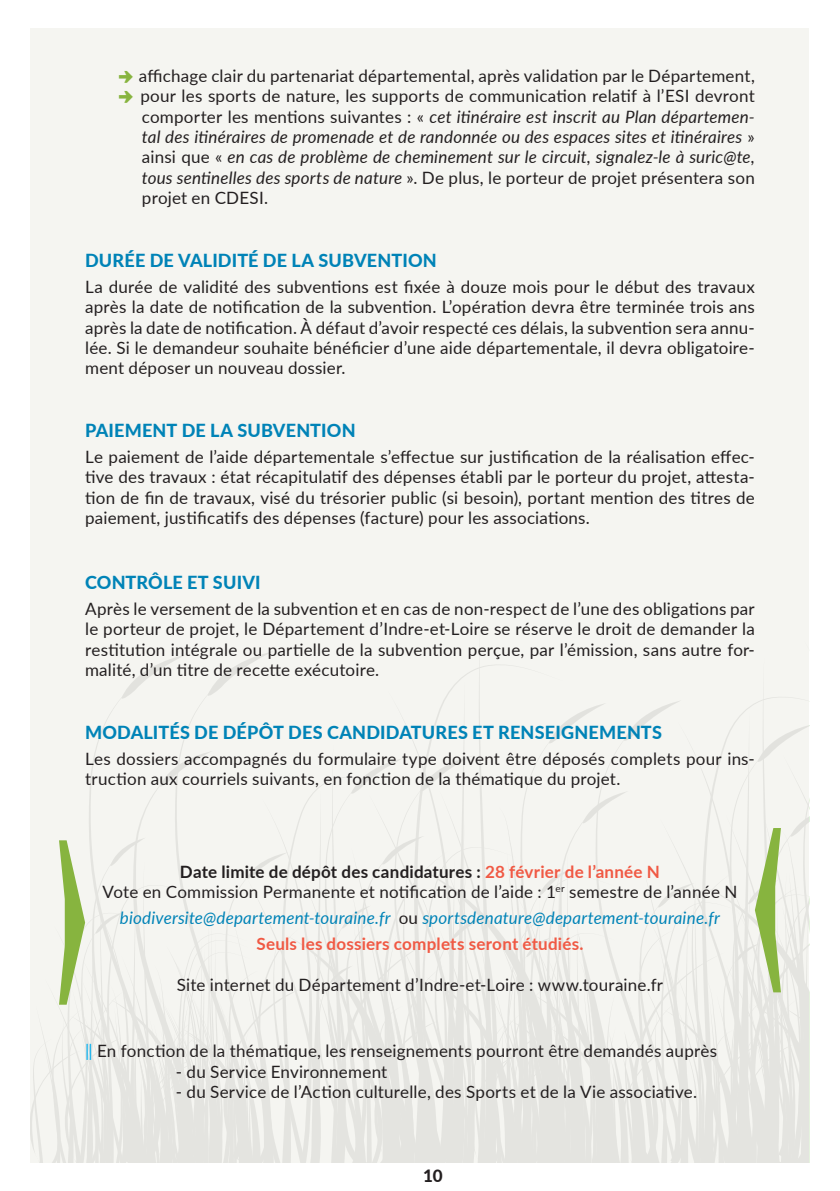
<style>
.page{position:relative;width:840px;height:1191px;background:#fff}
.page>*{position:absolute;margin:0;border:0;box-sizing:border-box;transform-origin:0 0}
.t1{font:800 18px "Lato";letter-spacing:.01em;color:#0083b7}
.t2{font:17px/20.4px "Lato";letter-spacing:.015em;color:#231f20;text-align:justify}
.t3{font:italic 17px "Lato";letter-spacing:.01em;color:#231f20}
.t4{font:italic 17px/26px "Lato";letter-spacing:.01em;color:#0083b7;text-align:center}
.t5{font:800 17px "Lato";color:#231f20}
.s1{font-family:"Pointers";color:#87b43f}
.s2{font-style:normal}
.s3{font-style:italic}
.s4{font-weight:700}
.s5{font-weight:700;color:#f05944}
.s6{font-style:normal;color:#231f20}
.s7{font-weight:700;font-style:normal;color:#f05944}
.s8{color:#00aeef}
</style>
<div class="page">
<div style="left:30px;top:28px;width:779px;height:1134px;background:#f5f5f1"></div>
<svg style="left:30px;top:652px;width:779px;height:510px"></svg>
<p class="t2" style="left:119px;top:65px;width:636px"><span class="s1">2</span> affichage clair du partenariat départemental, après validation par le Département,</p>
<p class="t2" style="left:119px;top:85px;width:636px"><span class="s1">2</span> pour les sports de nature, les supports de communication relatif à l’ESI devront</p>
<p class="t3" style="left:142px;top:104px;width:614px"><span class="s2">comporter les mentions suivantes : «</span> cet itinéraire est inscrit au Plan départemen-</p>
<p class="t3" style="left:142px;top:125px;width:614px">tal des itinéraires de promenade et de randonnée ou des espaces sites et itinéraires <span class="s2">»</span></p>
<p class="t3" style="left:142px;top:145px;width:614px"><span class="s2">ainsi que «</span> en cas de problème de cheminement sur le circuit, signalez-le à suric@te,</p>
<p class="t2" style="left:142px;top:167px;width:614px"><span class="s3">tous sentinelles des sports de nature</span> ». De plus, le porteur de projet présentera son</p>
<p class="t2" style="left:142px;top:187px;width:128px">projet en CDESI.</p>
<p class="t1" style="left:85px;top:247px;width:353px">DURÉE DE VALIDITÉ DE LA SUBVENTION</p>
<p class="t2" style="left:85px;top:275px;width:670px">La durée de validité des subventions est fixée à douze mois pour le début des travaux après la date de notification de la subvention. L’opération devra être terminée trois ans après la date de notification. À défaut d’avoir respecté ces délais, la subvention sera annu&shy;lée. Si le demandeur souhaite bénéficier d’une aide départementale, il devra obligatoire&shy;ment déposer un nouveau dossier.</p>
<p class="t1" style="left:85px;top:417px;width:272px">PAIEMENT DE LA SUBVENTION</p>
<p class="t2" style="left:85px;top:446px;width:670px">Le paiement de l’aide départementale s’effectue sur justification de la réalisation effec&shy;tive des travaux : état récapitulatif des dépenses établi par le porteur du projet, attesta&shy;tion de fin de travaux, visé du trésorier public (si besoin), portant mention des titres de paiement, justificatifs des dépenses (facture) pour les associations.</p>
<p class="t1" style="left:85px;top:569px;width:177px">CONTRÔLE ET SUIVI</p>
<p class="t2" style="left:85px;top:598px;width:670px">Après le versement de la subvention et en cas de non-respect de l’une des obligations par le porteur de projet, le Département d’Indre-et-Loire se réserve le droit de demander la restitution intégrale ou partielle de la subvention perçue, par l’émission, sans autre for&shy;malité, d’un titre de recette exécutoire.</p>
<p class="t1" style="left:85px;top:718px;width:578px">MODALITÉS DE DÉPÔT DES CANDIDATURES ET RENSEIGNEMENTS</p>
<p class="t2" style="left:85px;top:747px;width:670px">Les dossiers accompagnés du formulaire type doivent être déposés complets pour ins&shy;truction aux courriels suivants, en fonction de la thématique du projet.</p>
<p class="t2" style="left:102px;top:860px;width:636px;text-align:center"><span class="s4">Date limite de dépôt des candidatures :</span> <span class="s5">28 février de l’année N<br></span>Vote en Commission Permanente et notification de l’aide : 1<sup>er</sup> semestre de l’année N</p>
<p class="t4" style="left:120px;top:904px;width:601px">biodiversite@departement-touraine.fr <span class="s6">ou</span> sportsdenature@departement-touraine.fr<br><span class="s7">Seuls les dossiers complets seront étudiés.</span></p>
<p class="t2" style="left:177px;top:974px;width:487px">Site internet du Département d’Indre-et-Loire : www.touraine.fr</p>
<p class="t2" style="left:85px;top:1040px;width:633px"><span class="s8">‖</span> En fonction de la thématique, les renseignements pourront être demandés auprès</p>
<p class="t2" style="left:176px;top:1060px;width:213px">- du Service Environnement</p>
<p class="t2" style="left:176px;top:1081px;width:522px">- du Service de l’Action culturelle, des Sports et de la Vie associative.</p>
<p class="t5" style="left:423px;top:1163px;width:21px">10</p>
</div>
